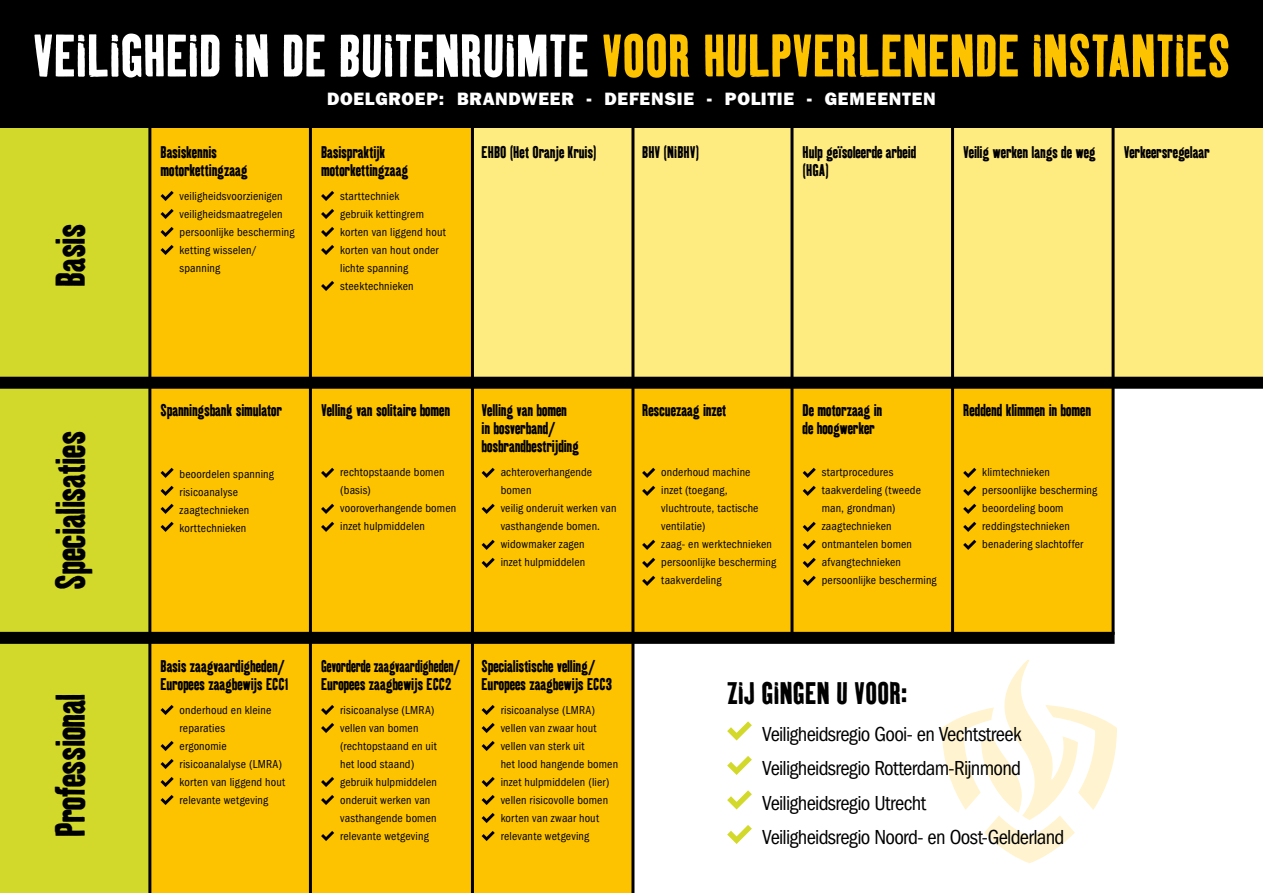
<style>
.page{position:relative;width:1263px;height:893px;background:#fff}
.page>*{position:absolute;margin:0;border:0;box-sizing:border-box;transform-origin:0 0}
.t1{font:58.05px "Kipp No 1";letter-spacing:.005em;color:#fdc300}
.t2{font:40.5px "Kipp No 1";letter-spacing:-.015em;color:#000}
.t3{font:30.45px "Kipp No 1";letter-spacing:.01em;color:#000}
.t4{font:condensed 21px/34.5px "ITC Franklin Gothic Std";letter-spacing:-.035em;color:#000}
.t5{font:18px "ITC Franklin Gothic Std Hvy";letter-spacing:.04em;color:#fff}
.t6{font:16.5px/18px "Kipp No 1";letter-spacing:-.015em;color:#000}
.t7{font:16.5px/18px "Kipp No 1";letter-spacing:-.015em;color:#000;scale:.9 1}
.t8{font:condensed 12px/18px "ITC Franklin Gothic Std";letter-spacing:.015em;color:#000}
.s1{color:#fff}
</style>
<div class="page">
<svg style="left:942px;top:659px;width:175px;height:204px"></svg>
<svg style="left:727px;top:721px;width:25px;height:19px"></svg>
<svg style="left:727px;top:756px;width:25px;height:19px"></svg>
<svg style="left:727px;top:790px;width:25px;height:19px"></svg>
<svg style="left:727px;top:825px;width:25px;height:19px"></svg>
<div style="left:150px;top:128px;width:160px;height:765px;background:#fdc300"></div>
<div style="left:0;top:128px;width:150px;height:765px;background:#d3d92b"></div>
<div style="left:310px;top:128px;width:161px;height:765px;background:#fdc300"></div>
<div style="left:471px;top:383px;width:160px;height:510px;background:#fdc300"></div>
<div style="left:609px;top:383px;width:504px;height:255px;background:#fdc300"></div>
<div style="left:474px;top:128px;width:789px;height:249px;background:#ffec80"></div>
<div style="left:0;top:0;width:1263px;height:128px;background:#000"></div>
<svg style="left:161px;top:705px;width:13px;height:10px"></svg>
<svg style="left:161px;top:741px;width:13px;height:10px"></svg>
<svg style="left:161px;top:759px;width:13px;height:10px"></svg>
<svg style="left:161px;top:777px;width:13px;height:10px"></svg>
<svg style="left:161px;top:795px;width:13px;height:10px"></svg>
<svg style="left:161px;top:468px;width:13px;height:10px"></svg>
<svg style="left:161px;top:486px;width:13px;height:10px"></svg>
<svg style="left:161px;top:504px;width:13px;height:10px"></svg>
<svg style="left:161px;top:522px;width:13px;height:10px"></svg>
<svg style="left:161px;top:191px;width:13px;height:10px"></svg>
<svg style="left:161px;top:209px;width:13px;height:10px"></svg>
<svg style="left:161px;top:227px;width:13px;height:10px"></svg>
<svg style="left:161px;top:245px;width:13px;height:10px"></svg>
<svg style="left:642px;top:468px;width:13px;height:10px"></svg>
<svg style="left:642px;top:486px;width:13px;height:10px"></svg>
<svg style="left:642px;top:540px;width:13px;height:10px"></svg>
<svg style="left:642px;top:558px;width:13px;height:10px"></svg>
<svg style="left:642px;top:576px;width:13px;height:10px"></svg>
<svg style="left:321px;top:705px;width:13px;height:10px"></svg>
<svg style="left:321px;top:723px;width:13px;height:10px"></svg>
<svg style="left:321px;top:777px;width:13px;height:10px"></svg>
<svg style="left:321px;top:795px;width:13px;height:10px"></svg>
<svg style="left:321px;top:831px;width:13px;height:10px"></svg>
<svg style="left:321px;top:468px;width:13px;height:10px"></svg>
<svg style="left:321px;top:504px;width:13px;height:10px"></svg>
<svg style="left:321px;top:522px;width:13px;height:10px"></svg>
<svg style="left:321px;top:191px;width:13px;height:10px"></svg>
<svg style="left:321px;top:209px;width:13px;height:10px"></svg>
<svg style="left:321px;top:227px;width:13px;height:10px"></svg>
<svg style="left:321px;top:245px;width:13px;height:10px"></svg>
<svg style="left:321px;top:281px;width:13px;height:10px"></svg>
<svg style="left:803px;top:468px;width:13px;height:10px"></svg>
<svg style="left:803px;top:486px;width:13px;height:10px"></svg>
<svg style="left:803px;top:522px;width:13px;height:10px"></svg>
<svg style="left:803px;top:540px;width:13px;height:10px"></svg>
<svg style="left:803px;top:558px;width:13px;height:10px"></svg>
<svg style="left:803px;top:576px;width:13px;height:10px"></svg>
<svg style="left:482px;top:705px;width:13px;height:10px"></svg>
<svg style="left:482px;top:723px;width:13px;height:10px"></svg>
<svg style="left:482px;top:741px;width:13px;height:10px"></svg>
<svg style="left:482px;top:777px;width:13px;height:10px"></svg>
<svg style="left:482px;top:795px;width:13px;height:10px"></svg>
<svg style="left:482px;top:813px;width:13px;height:10px"></svg>
<svg style="left:482px;top:831px;width:13px;height:10px"></svg>
<svg style="left:482px;top:468px;width:13px;height:10px"></svg>
<svg style="left:482px;top:504px;width:13px;height:10px"></svg>
<svg style="left:482px;top:540px;width:13px;height:10px"></svg>
<svg style="left:482px;top:558px;width:13px;height:10px"></svg>
<svg style="left:963px;top:468px;width:13px;height:10px"></svg>
<svg style="left:963px;top:486px;width:13px;height:10px"></svg>
<svg style="left:963px;top:504px;width:13px;height:10px"></svg>
<svg style="left:963px;top:522px;width:13px;height:10px"></svg>
<svg style="left:963px;top:540px;width:13px;height:10px"></svg>
<div style="left:0;top:632px;width:1114px;height:12px;background:#000"></div>
<div style="left:0;top:377px;width:1263px;height:12px;background:#000"></div>
<hr style="left:148px;top:123px;width:3px;height:770px;background:#000">
<hr style="left:471px;top:122px;width:3px;height:771px;background:#000">
<hr style="left:790px;top:122px;width:3px;height:513px;background:#000">
<hr style="left:309px;top:122px;width:3px;height:771px;background:#000">
<hr style="left:631px;top:122px;width:3px;height:771px;background:#000">
<hr style="left:951px;top:122px;width:3px;height:513px;background:#000">
<hr style="left:1111px;top:122px;width:3px;height:513px;background:#000">
<h1 class="t1" style="left:33px;top:20px;width:1199px"><span class="s1">Veiligheid in de Buitenruimte</span> voor Hulpverlenende instanties</h1>
<h3 class="t5" style="left:327px;top:88px;width:610px">DOELGROEP: BRANDWEER - DEFENSIE - POLITIE - GEMEENTEN</h3>
<h2 class="t2" style="left:46px;top:286px;width:64px;rotate:-90deg">Basis</h2>
<h2 class="t2" style="left:46px;top:590px;width:161px;rotate:-90deg">Specialisaties</h2>
<h2 class="t2" style="left:46px;top:837px;width:146px;rotate:-90deg">Professional</h2>
<h3 class="t6" style="left:161px;top:142px;width:88px">Basiskennis motorkettingzaag</h3>
<p class="t8" style="left:180px;top:187px;width:116px">veiligheidsvoorzienigen veiligheidsmaatregelen persoonlijke bescherming ketting wisselen/ spanning</p>
<h3 class="t6" style="left:321px;top:142px;width:88px">Basispraktijk motorkettingzaag</h3>
<p class="t8" style="left:340px;top:187px;width:107px">starttechniek<br>gebruik kettingrem korten van liggend hout korten van hout onder lichte spanning steektechnieken</p>
<h3 class="t6" style="left:482px;top:142px;width:7px">EHBO</h3>
<h3 class="t6" style="left:510px;top:142px;width:88px">(Het Oranje Kruis)</h3>
<h3 class="t6" style="left:642px;top:142px;width:58px">BHV (NIBHV)</h3>
<h3 class="t6" style="left:803px;top:142px;width:115px">Hulp geïsoleerde arbeid (HGA)</h3>
<h3 class="t6" style="left:963px;top:142px;width:134px">Veilig werken langs de weg</h3>
<h3 class="t6" style="left:1124px;top:142px;width:88px">Verkeersregelaar</h3>
<h3 class="t6" style="left:161px;top:401px;width:123px">Spanningsbank simulator</h3>
<p class="t8" style="left:180px;top:465px;width:96px">beoordelen spanning risicoanalyse zaagtechnieken korttechnieken</p>
<h3 class="t6" style="left:321px;top:401px;width:131px">Velling van solitaire bomen</h3>
<p class="t8" style="left:340px;top:464px;width:118px">rechtopstaande bomen (basis)<br>vooroverhangende bomen inzet hulpmiddelen</p>
<h3 class="t6" style="left:482px;top:401px;width:98px">Velling van bomen in bosverband/ bosbrandbestrijding</h3>
<p class="t8" style="left:501px;top:464px;width:117px">achteroverhangende bomen<br>veilig onderuit werken van vasthangende bomen. widowmaker zagen<br>inzet hulpmiddelen</p>
<h3 class="t6" style="left:642px;top:401px;width:86px">Rescuezaag inzet</h3>
<p class="t8" style="left:661px;top:464px;width:116px">onderhoud machine<br>inzet (toegang, vluchtroute, tactische ventilatie)<br>zaag- en werktechnieken persoonlijke bescherming taakverdeling</p>
<h3 class="t6" style="left:803px;top:401px;width:81px">De motorzaag in de hoogwerker</h3>
<p class="t8" style="left:822px;top:464px;width:116px">startprocedures taakverdeling (tweede man, grondman) zaagtechnieken ontmantelen bomen afvangtechnieken persoonlijke bescherming</p>
<h3 class="t6" style="left:963px;top:401px;width:130px">Reddend klimmen in bomen</h3>
<p class="t8" style="left:982px;top:464px;width:116px">klimtechnieken persoonlijke bescherming beoordeling boom reddingstechnieken benadering slachtoffer</p>
<h3 class="t6" style="left:161px;top:656px;width:129px">Basis zaagvaardigheden/<br>Europees zaagbewijs ECC1</h3>
<p class="t8" style="left:180px;top:701px;width:107px">onderhoud en kleine reparaties<br>ergonomie risicoanalalyse (LMRA) korten van liggend hout relevante wetgeving</p>
<h3 class="t7" style="left:321px;top:656px;width:156px">Gevorderde zaagvaardigheden/<br>Europees zaagbewijs ECC2</h3>
<p class="t8" style="left:340px;top:701px;width:98px">risicoanalyse (LMRA) vellen van bomen (rechtopstaand en uit het lood staand) gebruik hulpmiddelen onderuit werken van vasthangende bomen relevante wetgeving</p>
<h3 class="t6" style="left:482px;top:656px;width:132px">Specialistische velling/<br>Europees zaagbewijs ECC3</h3>
<p class="t8" style="left:501px;top:701px;width:119px">risicoanalyse (LMRA) vellen van zwaar hout vellen van sterk uit<br>het lood hangende bomen inzet hulpmiddelen (lier) vellen risicovolle bomen korten van zwaar hout relevante wetgeving</p>
<h3 class="t3" style="left:727px;top:674px;width:181px">Zij gingen u voor:</h3>
<h3 class="t4" style="left:762px;top:716px;width:304px">Veiligheidsregio Gooi- en Vechtstreek Veiligheidsregio Rotterdam-Rijnmond Veiligheidsregio Utrecht<br>Veiligheidsregio Noord- en Oost-Gelderland</h3>
</div>
